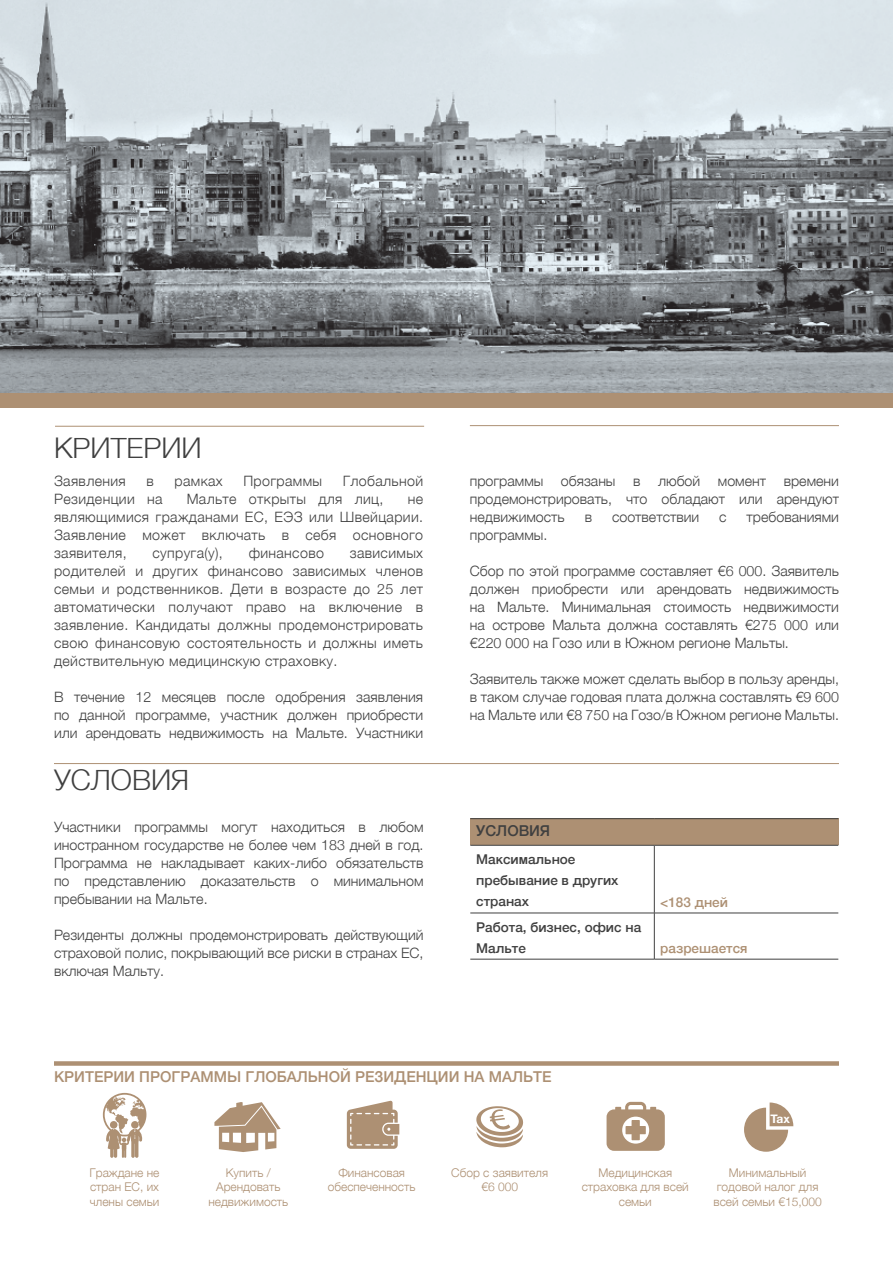
<style>
.page{position:relative;width:893px;height:1263px;background:#fff}
.page>*{position:absolute;margin:0;border:0;box-sizing:border-box;transform-origin:0 0}
.t1{font:300 28.5px "Helvetica";color:#404040}
.t2{font:500 15px "Helvetica Neue";color:#ad9073}
.t3{font:500 15px "Helvetica Neue";color:#404040}
.t4{font:300 14.25px/18px "Helvetica Neue";color:#404040;text-align:justify}
.t5{font:300 14.25px "Helvetica Neue";letter-spacing:.025em;color:#404040}
.t6{font:500 13.5px/21px "Helvetica Neue";color:#404040}
.t7{font:500 13.5px "Helvetica Neue";color:#ad9073}
.t8{font:300 12px/14.4px "Helvetica Neue";color:#ad9073;text-align:center}
.t9{font:700 12px "Helvetica Neue";color:#fff}
</style>
<div class="page">
<img style="left:0;top:0;width:893px;height:394px">
<svg style="left:607px;top:1102px;width:58px;height:49px"></svg>
<div style="left:0;top:394px;width:893px;height:14px;background:#ad9073"></div>
<hr style="left:55px;top:426px;width:369px;height:1px;background:#ad9073">
<hr style="left:470px;top:425px;width:369px;height:1px;background:#ad9073">
<div style="left:54px;top:1061px;width:785px;height:5px;background:#ad9073"></div>
<svg style="left:214px;top:1102px;width:67px;height:50px"></svg>
<svg style="left:347px;top:1101px;width:52px;height:48px;background:#bca58d"></svg>
<svg style="left:103px;top:1093px;width:43px;height:65px"></svg>
<svg style="left:744px;top:1102px;width:49px;height:50px"></svg>
<div style="left:470px;top:819px;width:368px;height:26px;background:#ad9073"></div>
<hr style="left:470px;top:818px;width:184px;height:1px;background:#404040">
<hr style="left:654px;top:818px;width:184px;height:1px;background:#404040">
<hr style="left:470px;top:959px;width:184px;height:1px;background:#404040">
<hr style="left:654px;top:959px;width:184px;height:1px;background:#404040">
<hr style="left:470px;top:845px;width:184px;height:1px;background:#404040">
<hr style="left:654px;top:845px;width:184px;height:1px;background:#404040">
<hr style="left:470px;top:913px;width:184px;height:1px;background:#404040">
<hr style="left:654px;top:913px;width:184px;height:1px;background:#404040">
<hr style="left:654px;top:845px;width:1px;height:68px;background:#404040">
<hr style="left:654px;top:913px;width:1px;height:46px;background:#404040">
<hr style="left:54px;top:763px;width:785px;height:1px;background:#ad9073">
<svg style="left:476px;top:1106px;width:47px;height:41px"></svg>
<p class="t1" style="left:54px;top:424px;width:149px">КРИТЕРИИ</p>
<p class="t5" style="left:54px;top:469px;width:73px">Заявления</p>
<p class="t4" style="left:146px;top:470px;width:9px">в</p>
<p class="t4" style="left:174px;top:470px;width:50px">рамках</p>
<p class="t5" style="left:243px;top:469px;width:80px">Программы</p>
<p class="t5" style="left:343px;top:469px;width:82px">Глобальной</p>
<p class="t5" style="left:54px;top:487px;width:110px">Резиденции на</p>
<p class="t5" style="left:187px;top:487px;width:198px">Мальте открыты для лиц,</p>
<p class="t4" style="left:54px;top:488px;width:371px;text-indent:354px">не являющимися гражданами ЕС, ЕЭЗ или Швейцарии.<br>Заявление может включать в себя основного заявителя,</p>
<p class="t5" style="left:153px;top:541px;width:72px">супруга(у),</p>
<p class="t5" style="left:249px;top:541px;width:77px">финансово</p>
<p class="t4" style="left:54px;top:542px;width:371px;text-indent:296px">зависимых родителей и других финансово зависимых членов семьи и родственников. Дети в возрасте до 25 лет автоматически получают право на включение в заявление. Кандидаты должны продемонстрировать свою финансовую состоятельность и должны иметь действительную медицинскую страховку.</p>
<p class="t4" style="left:54px;top:686px;width:371px">В течение 12 месяцев после одобрения заявления по данной программе, участник должен приобрести или арендовать недвижимость на Мальте. Участники</p>
<p class="t1" style="left:54px;top:756px;width:137px">УСЛОВИЯ</p>
<p class="t4" style="left:54px;top:817px;width:371px">Участники программы могут находиться в любом иностранном государстве не более чем 183 дней в год.<br>Программа не накладывает каких-либо обязательств по представлению доказательств о минимальном пребывании на Мальте.</p>
<p class="t4" style="left:54px;top:925px;width:371px">Резиденты должны продемонстрировать действующий страховой полис, покрывающий все риски в странах ЕС, включая Мальту.</p>
<p class="t4" style="left:470px;top:470px;width:371px">программы обязаны в любой момент времени продемонстрировать, что обладают или арендуют недвижимость</p>
<p class="t4" style="left:585px;top:506px;width:9px">в</p>
<p class="t4" style="left:612px;top:506px;width:89px">соответствии</p>
<p class="t4" style="left:719px;top:506px;width:9px">с</p>
<p class="t4" style="left:747px;top:506px;width:94px">требованиями</p>
<p class="t4" style="left:470px;top:524px;width:79px">программы.</p>
<p class="t4" style="left:470px;top:560px;width:371px">Сбор по этой программе составляет €6 000. Заявитель должен приобрести или арендовать недвижимость на Мальте. Минимальная стоимость недвижимости на острове Мальта должна составлять €275 000 или €220 000 на Гозо или в Южном регионе Мальты.</p>
<p class="t4" style="left:470px;top:668px;width:371px">Заявитель также может сделать выбор в пользу аренды, в таком случае годовая плата должна составлять €9 600 на Мальте или €8 750 на Гозо/в Южном регионе Мальты.</p>
<p class="t3" style="left:476px;top:819px;width:75px">УСЛОВИЯ</p>
<p class="t6" style="left:476px;top:848px;width:144px">Максимальное пребывание в других странах</p>
<p class="t6" style="left:476px;top:916px;width:166px">Работа, бизнес, офис на<br>Мальте</p>
<p class="t7" style="left:660px;top:891px;width:69px">&lt;183 дней</p>
<p class="t7" style="left:660px;top:937px;width:89px">разрешается</p>
<p class="t2" style="left:54px;top:1064px;width:499px">КРИТЕРИИ ПРОГРАММЫ ГЛОБАЛЬНОЙ РЕЗИДЕНЦИИ НА МАЛЬТЕ</p>
<p class="t9" style="left:771px;top:1110px;width:21px">Tax</p>
<p class="t8" style="left:328px;top:1164px;width:89px">Финансовая обеспеченность</p>
<p class="t8" style="left:90px;top:1164px;width:71px;text-align:justify">Граждане не стран ЕС, их члены семьи</p>
<p class="t8" style="left:451px;top:1164px;width:98px">Сбор с заявителя €6 000</p>
<p class="t8" style="left:208px;top:1164px;width:81px">Купить /<br>Арендовать недвижимость</p>
<p class="t8" style="left:582px;top:1164px;width:109px">Медицинская страховка для всей семьи</p>
<p class="t8" style="left:713px;top:1164px;width:110px">Минимальный годовой налог для всей семьи €15,000</p>
</div>
